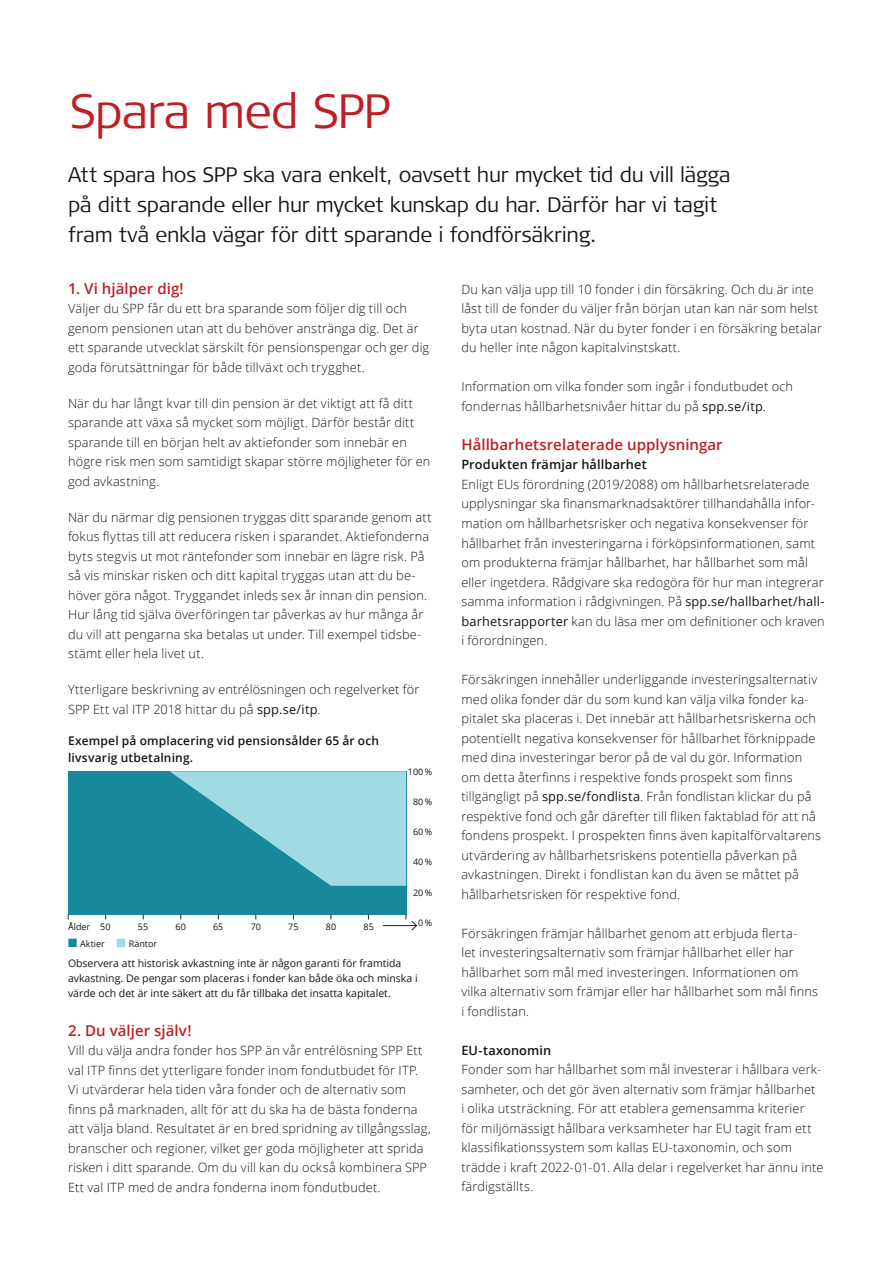
<style>
.page{position:relative;width:893px;height:1263px;background:#fff}
.page>*{position:absolute;margin:0;border:0;box-sizing:border-box;transform-origin:0 0}
._2021_Rubrik_1_32_46{font:300 48px "Signa Pro";letter-spacing:-.02em;color:#be1f24}
._2021_Ingress_-_16_2{font:300 21px/30px "Signa Pro";letter-spacing:-.015em;color:#161516}
._2021_Mellanrubrik_1{font:600 15px "Open Sans";letter-spacing:.005em;color:#be1f24}
._2021_Brödtext_2_8_5{font:300 12.75px/19.5px "Open Sans";letter-spacing:.015em;color:#161516}
.Brödtext_2_8_5_13_ut{font:300 12.75px/19.5px "Open Sans";letter-spacing:.015em;color:#161516}
._2021_Brödtext_2_8_5-2{font:600 12.75px "Open Sans";letter-spacing:.01em;color:#161516}
._2021_Mellanrubrik_2{font:600 12.75px "Open Sans";letter-spacing:.015em;color:#161516}
._2021_Brödtext_1_8_5{font:600 12px/16.5px "Open Sans";letter-spacing:.015em;color:#161516}
._2021_Fotnot_diagram{font:10.5px/15px "Open Sans";color:#161516}
._2021_Fotnot_diagram-2{font:9px "Open Sans";color:#161516}
.s1{font-weight:400}
.s2{color:#16899a}
.s3{color:#a0dae4}
</style>
<div class="page">
<div style="left:68px;top:771px;width:338px;height:143px;background:#16899a"></div>
<svg style="left:170px;top:771px;width:236px;height:115px"></svg>
<hr style="left:383px;top:925px;width:33px;height:1px;background:#231f20">
<svg style="left:406px;top:914px;width:11px;height:16px"></svg>
<p class="_2021_Rubrik_1_32_46" style="left:69px;top:83px;width:322px">Spara med SPP</p>
<p class="_2021_Ingress_-_16_2" style="left:68px;top:159px;width:664px">Att spara hos SPP ska vara enkelt, oavsett hur mycket tid du vill lägga på ditt sparande eller hur mycket kunskap du har. Därför har vi tagit fram två enkla vägar för ditt sparande i fondförsäkring.</p>
<p class="_2021_Mellanrubrik_1" style="left:68px;top:278px;width:117px">1. Vi hjälper dig!</p>
<p class="_2021_Brödtext_2_8_5" style="left:68px;top:298px;width:363px">Väljer du SPP får du ett bra sparande som följer dig till och genom pensionen utan att du behöver anstränga dig. Det är ett sparande utvecklat särskilt för pensionspengar och ger dig goda förutsättningar för både tillväxt och trygghet.</p>
<p class="_2021_Brödtext_2_8_5" style="left:68px;top:393px;width:364px">När du har långt kvar till din pension är det viktigt att få ditt sparande att växa så mycket som möjligt. Därför består ditt sparande till en början helt av aktiefonder som innebär en högre risk men som samtidigt skapar större möjligheter för en god avkastning.</p>
<p class="_2021_Brödtext_2_8_5" style="left:68px;top:507px;width:365px">När du närmar dig pensionen tryggas ditt sparande genom att fokus flyttas till att reducera risken i sparandet. Aktiefonderna byts stegvis ut mot räntefonder som innebär en lägre risk. På så vis minskar risken och ditt kapital tryggas utan att du be&shy;höver göra något. Tryggandet inleds sex år innan din pension.<br>Hur lång tid själva överföringen tar påverkas av hur många år du vill att pengarna ska betalas ut under. Till exempel tidsbe&shy;stämt eller hela livet ut.</p>
<p class="_2021_Brödtext_2_8_5" style="left:68px;top:679px;width:353px">Ytterligare beskrivning av entrélösningen och regelverket för<br>SPP Ett val ITP 2018 hittar du på <span class="s1">spp.se/itp</span>.</p>
<p class="Brödtext_2_8_5_13_ut" style="left:461px;top:279px;width:362px">Du kan välja upp till 10 fonder i din försäkring. Och du är inte låst till de fonder du väljer från början utan kan när som helst byta utan kostnad. När du byter fonder i en försäkring betalar du heller inte någon kapitalvinstskatt.</p>
<p class="_2021_Brödtext_2_8_5" style="left:461px;top:377px;width:333px">Information om vilka fonder som ingår i fondutbudet och fondernas hållbarhetsnivåer hittar du på <span class="s1">spp.se/itp</span>.</p>
<p class="_2021_Mellanrubrik_1" style="left:461px;top:434px;width:263px">Hållbarhetsrelaterade upplysningar</p>
<p class="_2021_Brödtext_2_8_5-2" style="left:461px;top:456px;width:187px">Produkten främjar hållbarhet</p>
<p class="_2021_Brödtext_2_8_5" style="left:461px;top:474px;width:365px">Enligt EUs förordning (2019/2088) om hållbarhetsrelaterade upplysningar ska finansmarknadsaktörer tillhandahålla infor&shy;mation om hållbarhetsrisker och negativa konsekvenser för hållbarhet från investeringarna i förköpsinformationen, samt om produkterna främjar hållbarhet, har hållbarhet som mål eller ingetdera. Rådgivare ska redogöra för hur man integrerar samma information i rådgivningen. På <span class="s1">spp.se/hallbarhet/hall&shy;barhetsrapporter</span> kan du läsa mer om definitioner och kraven i förordningen.</p>
<p class="_2021_Brödtext_2_8_5" style="left:461px;top:669px;width:361px">Försäkringen innehåller underliggande investeringsalternativ med olika fonder där du som kund kan välja vilka fonder ka&shy;pitalet ska placeras i. Det innebär att hållbarhetsriskerna och potentiellt negativa konsekvenser för hållbarhet förknippade med dina investeringar beror på de val du gör. Information om detta återfinns i respektive fonds prospekt som finns tillgängligt på <span class="s1">spp.se/fondlista</span>. Från fondlistan klickar du på respektive fond och går därefter till fliken faktablad för att nå fondens prospekt. I prospekten finns även kapitalförvaltarens utvärdering av hållbarhetsriskens potentiella påverkan på avkastningen. Direkt i fondlistan kan du även se måttet på hållbarhetsrisken för respektive fond.</p>
<p class="_2021_Brödtext_2_8_5" style="left:461px;top:923px;width:358px">Försäkringen främjar hållbarhet genom att erbjuda flerta-<br>let investeringsalternativ som främjar hållbarhet eller har hållbarhet som mål med investeringen. Informationen om vilka alternativ som främjar eller har hållbarhet som mål finns i fondlistan.</p>
<p class="_2021_Mellanrubrik_2" style="left:461px;top:1041px;width:91px">EU-taxonomin</p>
<p class="_2021_Brödtext_2_8_5" style="left:461px;top:1059px;width:363px">Fonder som har hållbarhet som mål investerar i hållbara verk&shy;samheter, och det gör även alternativ som främjar hållbarhet<br>i olika utsträckning. För att etablera gemensamma kriterier för miljömässigt hållbara verksamheter har EU tagit fram ett klassifikationssystem som kallas EU-taxonomin, och som trädde i kraft 2022-01-01. Alla delar i regelverket har ännu inte färdigställts.</p>
<p class="_2021_Brödtext_1_8_5" style="left:68px;top:732px;width:313px">Exempel på omplacering vid pensionsålder 65 år och livsvarig utbetalning.</p>
<p class="_2021_Fotnot_diagram-2" style="left:408px;top:765px;width:26px">100 %</p>
<p class="_2021_Fotnot_diagram-2" style="left:413px;top:795px;width:21px">80 %</p>
<p class="_2021_Fotnot_diagram-2" style="left:413px;top:826px;width:21px">60 %</p>
<p class="_2021_Fotnot_diagram-2" style="left:413px;top:856px;width:21px">40 %</p>
<p class="_2021_Fotnot_diagram-2" style="left:413px;top:886px;width:21px">20 %</p>
<p class="_2021_Fotnot_diagram-2" style="left:418px;top:916px;width:16px">0 %</p>
<p class="_2021_Fotnot_diagram-2" style="left:68px;top:920px;width:24px">Ålder</p>
<p class="_2021_Fotnot_diagram-2" style="left:100px;top:920px;width:12px">50</p>
<p class="_2021_Fotnot_diagram-2" style="left:138px;top:920px;width:12px">55</p>
<p class="_2021_Fotnot_diagram-2" style="left:176px;top:920px;width:12px">60</p>
<p class="_2021_Fotnot_diagram-2" style="left:213px;top:920px;width:12px">65</p>
<p class="_2021_Fotnot_diagram-2" style="left:251px;top:920px;width:12px">70</p>
<p class="_2021_Fotnot_diagram-2" style="left:288px;top:920px;width:12px">75</p>
<p class="_2021_Fotnot_diagram-2" style="left:326px;top:920px;width:12px">80</p>
<p class="_2021_Fotnot_diagram-2" style="left:363px;top:920px;width:12px">85</p>
<p class="_2021_Fotnot_diagram-2" style="left:68px;top:937px;width:91px"><span class="s2">■</span> Aktier <span class="s3">■</span> Räntor</p>
<p class="_2021_Fotnot_diagram" style="left:68px;top:955px;width:351px">Observera att historisk avkastning inte är någon garanti för framtida avkastning. De pengar som placeras i fonder kan både öka och minska i värde och det är inte säkert att du får tillbaka det insatta kapitalet.</p>
<p class="_2021_Mellanrubrik_1" style="left:68px;top:1020px;width:125px">2. Du väljer själv!</p>
<p class="_2021_Brödtext_2_8_5" style="left:68px;top:1041px;width:364px">Vill du välja andra fonder hos SPP än vår entrélösning SPP Ett val ITP finns det ytterligare fonder inom fondutbudet för ITP.<br>Vi utvärderar hela tiden våra fonder och de alternativ som finns på marknaden, allt för att du ska ha de bästa fonderna att välja bland. Resultatet är en bred spridning av tillgångsslag, branscher och regioner, vilket ger goda möjligheter att sprida risken i ditt sparande. Om du vill kan du också kombinera SPP Ett val ITP med de andra fonderna inom fondutbudet.</p>
</div>
